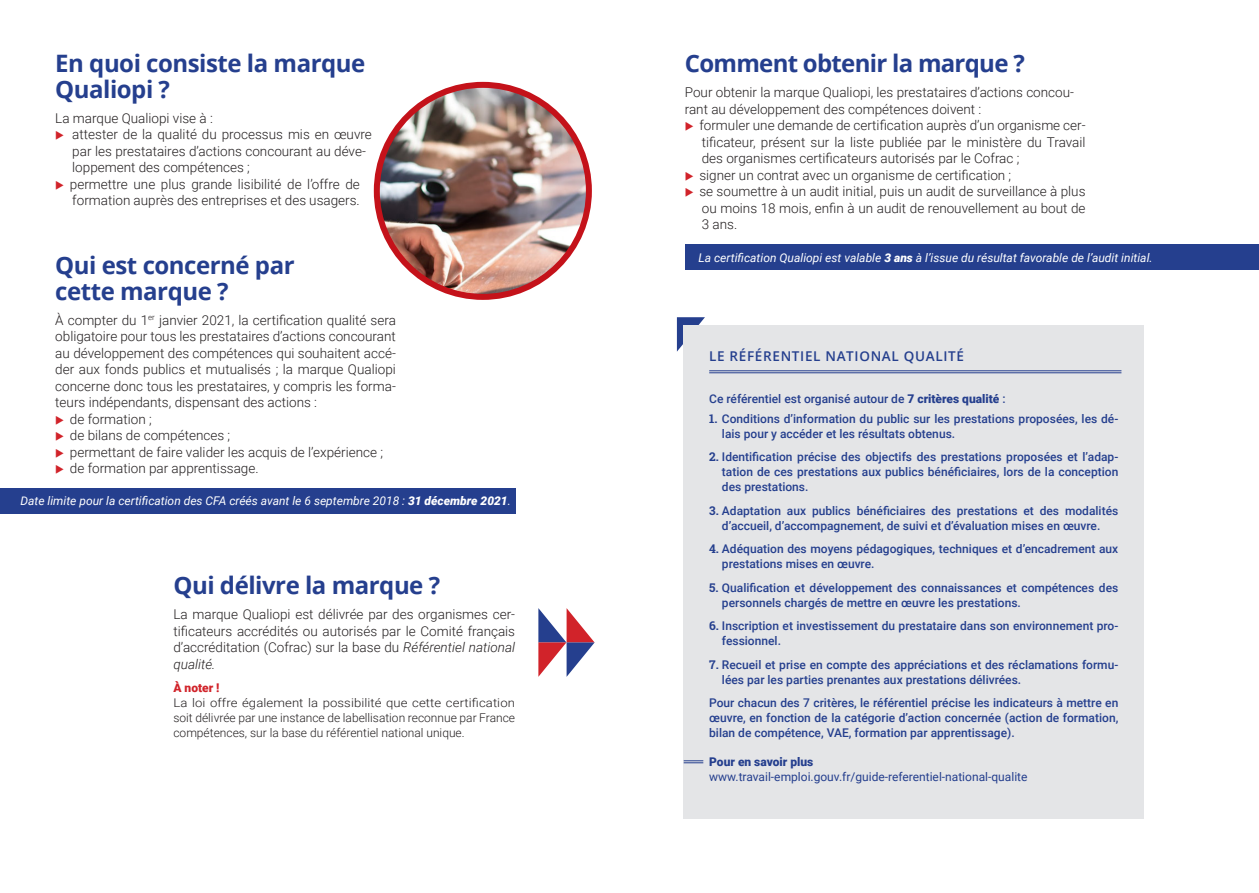
<style>
.page{position:relative;width:1259px;height:893px;background:#fff}
.page>*{position:absolute;margin:0;border:0;box-sizing:border-box;transform-origin:0 0}
.Titre_1_Raleway_18{font:700 24px/25.5px "Open Sans";letter-spacing:-.02em;color:#253f8e}
.courant{font:300 13.5px/16.5px "Roboto";color:#231f20;text-align:justify}
.bullet_point{font:300 13.5px/16.5px "Roboto";color:#231f20}
.courant-2{font:600 13.5px "Open Sans";letter-spacing:.05em;color:#253f8e}
.courant-3{font:500 12px/15px "Roboto";color:#253f8e}
.t1{font:300 12px/15px "Roboto";color:#231f20;text-align:justify;scale:1.09 1}
.t2{font:italic 12px "Roboto";color:#fff}
.t3{font:12px/15px "Roboto";color:#253f8e}
.t4{font:900 12px "Roboto";color:#d1232a}
.s1{font-weight:900}
.s2{font-style:italic}
.s3{font-family:"Roboto Slab";font-weight:700}
</style>
<div class="page">
<svg style="left:538px;top:608px;width:56px;height:69px"></svg>
<svg style="left:677px;top:317px;width:28px;height:35px"></svg>
<img style="left:377px;top:85px;width:212px;height:212px;border-radius:106px">
<div style="left:374px;top:82px;width:218px;height:218px;border:6px solid #c4121a;border-radius:50%"></div>
<div style="left:0;top:488px;width:515px;height:25px;background:#253f8e"></div>
<div style="left:686px;top:245px;width:573px;height:25px;background:#253f8e"></div>
<div style="left:683px;top:325px;width:461px;height:494px;background:#e4e5e7"></div>
<hr style="left:709px;top:370px;width:412px;height:1px;background:#253f8e">
<hr style="left:709px;top:372px;width:412px;height:1px;background:#253f8e">
<svg style="left:683px;top:760px;width:20px;height:3px"></svg>
<p class="Titre_1_Raleway_18" style="left:55px;top:50px;width:311px">En quoi consiste la marque<br>Qualiopi ?</p>
<p class="courant" style="left:55px;top:109px;width:159px">La marque Qualiopi vise à :</p>
<p class="courant" style="left:72px;top:126px;width:301px;text-align:left">attester de la qualité du processus mis en œuvre par les prestataires d’actions concourant au déve&shy;loppement des compétences ;</p>
<p class="courant" style="left:70px;top:175px;width:291px">permettre une plus grande lisibilité de l’offre de formation auprès des entreprises et des usagers.</p>
<p class="Titre_1_Raleway_18" style="left:55px;top:252px;width:241px">Qui est concerné par cette marque ?</p>
<p class="courant" style="left:55px;top:311px;width:342px">À compter du 1<sup>er</sup> janvier 2021, la certification qualité sera obligatoire pour tous les prestataires d’actions concourant au développement des compétences qui souhaitent accé&shy;der aux fonds publics et mutualisés ; la marque Qualiopi concerne donc tous les prestataires, y compris les forma&shy;teurs indépendants, dispensant des actions :</p>
<p class="courant" style="left:70px;top:410px;width:83px">de formation ;</p>
<p class="courant" style="left:70px;top:427px;width:162px">de bilans de compétences ;</p>
<p class="courant" style="left:70px;top:443px;width:314px">permettant de faire valider les acquis de l’expérience ;</p>
<p class="courant" style="left:70px;top:460px;width:190px">de formation par apprentissage.</p>
<p class="t2" style="left:20px;top:492px;width:492px">Date limite pour la certification des CFA créés avant le 6 septembre 2018 : <span class="s1">31 décembre 2021</span>.</p>
<p class="Titre_1_Raleway_18" style="left:173px;top:572px;width:268px">Qui délivre la marque ?</p>
<p class="courant" style="left:173px;top:606px;width:343px">La marque Qualiopi est délivrée par des organismes cer&shy;tificateurs accrédités ou autorisés par le Comité français d’accréditation (Cofrac) sur la base du <span class="s2">Référentiel national qualité.</span></p>
<p class="t4" style="left:173px;top:680px;width:48px">À noter !</p>
<p class="t1" style="left:173px;top:695px;width:315px">La loi offre également la possibilité que cette certification soit délivrée par une instance de labellisation reconnue par France compétences, sur la base du référentiel national unique.</p>
<p class="Titre_1_Raleway_18" style="left:685px;top:50px;width:341px">Comment obtenir la marque ?</p>
<p class="bullet_point" style="left:685px;top:84px;width:391px">Pour obtenir la marque Qualiopi, les prestataires d’actions concou&shy;rant au développement des compétences doivent :</p>
<p class="courant" style="left:699px;top:117px;width:388px">formuler une demande de certification auprès d’un organisme cer&shy;tificateur, présent sur la liste publiée par le ministère du Travail des organismes certificateurs autorisés par le Cofrac ;</p>
<p class="courant" style="left:699px;top:166px;width:313px">signer un contrat avec un organisme de certification ;</p>
<p class="courant" style="left:699px;top:183px;width:388px">se soumettre à un audit initial, puis un audit de surveillance à plus ou moins 18 mois, enfin à un audit de renouvellement au bout de 3 ans.</p>
<p class="t2" style="left:698px;top:249px;width:456px">La certification Qualiopi est valable <span class="s1">3 ans</span> à l’issue du résultat favorable de l’audit initial.</p>
<p class="courant-2" style="left:709px;top:346px;width:256px">LE RÉFÉRENTIEL NATIONAL QUALITÉ</p>
<p class="courant-3" style="left:709px;top:391px;width:298px">Ce référentiel est organisé autour de <span class="s1">7 critères qualité</span> :</p>
<p class="courant-3" style="left:722px;top:410px;width:398px;text-indent:-13px"><span class="s3">1.</span> Conditions d’information du public sur les prestations proposées, les dé&shy;lais pour y accéder et les résultats obtenus.</p>
<p class="courant-3" style="left:722px;top:449px;width:398px;text-align:justify;text-indent:-13px"><span class="s3">2.</span> Identification précise des objectifs des prestations proposées et l’adap&shy;tation de ces prestations aux publics bénéficiaires, lors de la conception des prestations.</p>
<p class="courant-3" style="left:709px;top:502px;width:411px;text-align:center"><span class="s3">3.</span> Adaptation aux publics bénéficiaires des prestations et des modalités d’accueil, d’accompagnement, de suivi et d’évaluation mises en œuvre.</p>
<p class="courant-3" style="left:722px;top:541px;width:398px;text-indent:-13px"><span class="s3">4.</span> Adéquation des moyens pédagogiques, techniques et d’encadrement aux prestations mises en œuvre.</p>
<p class="courant-3" style="left:722px;top:579px;width:398px;text-indent:-13px"><span class="s3">5.</span> Qualification et développement des connaissances et compétences des personnels chargés de mettre en œuvre les prestations.</p>
<p class="courant-3" style="left:722px;top:618px;width:398px;text-indent:-13px"><span class="s3">6.</span> Inscription et investissement du prestataire dans son environnement pro&shy;fessionnel.</p>
<p class="courant-3" style="left:722px;top:656px;width:398px;text-indent:-13px"><span class="s3">7.</span> Recueil et prise en compte des appréciations et des réclamations formu&shy;lées par les parties prenantes aux prestations délivrées.</p>
<p class="courant-3" style="left:709px;top:695px;width:410px;text-align:justify">Pour chacun des 7 critères, le référentiel précise les indicateurs à mettre en œuvre, en fonction de la catégorie d’action concernée (action de formation, bilan de compétence, VAE, formation par apprentissage).</p>
<p class="t3" style="left:709px;top:753px;width:320px"><span class="s1">Pour en savoir plus </span>www.travail-emploi.gouv.fr/guide-referentiel-national-qualite</p>
</div>
